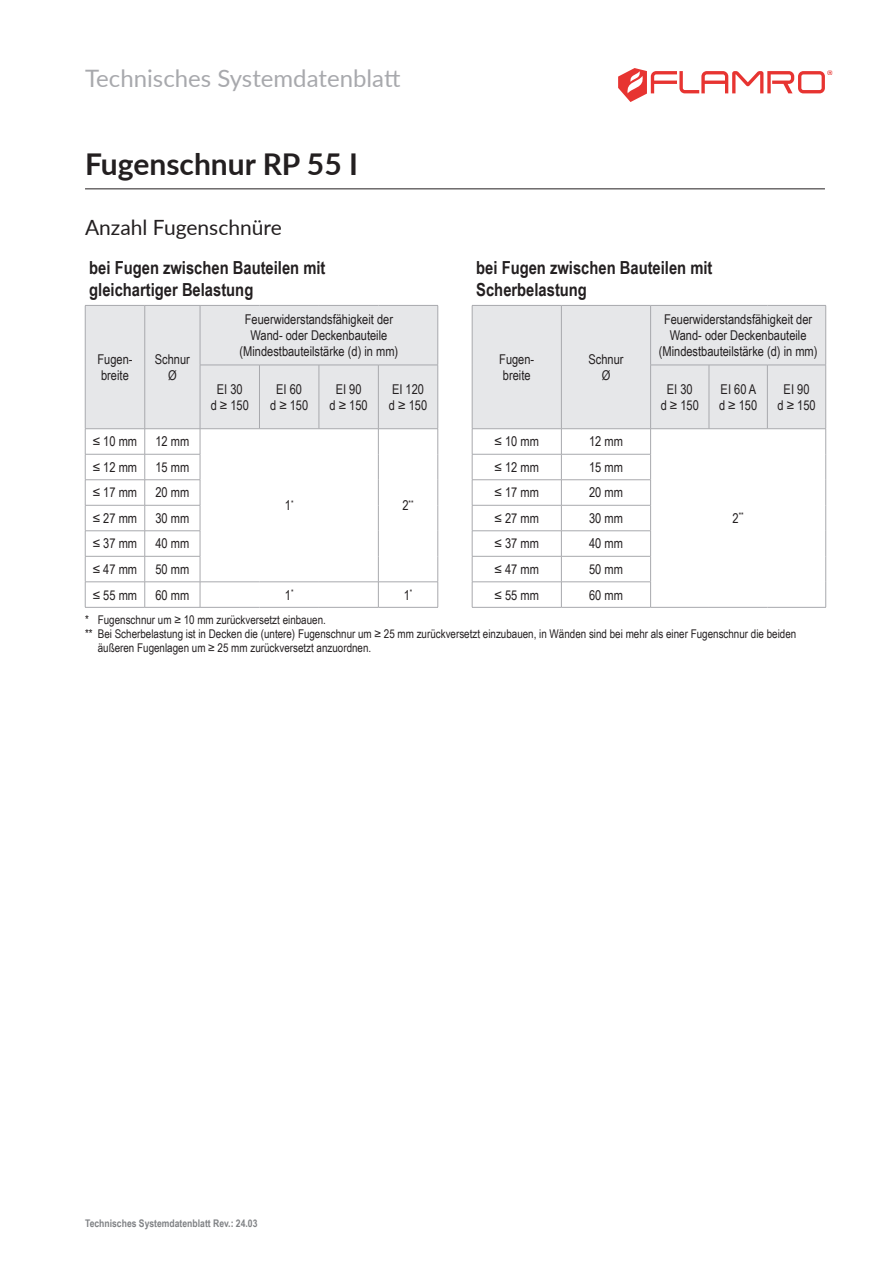
<style>
.page{position:relative;width:893px;height:1263px;background:#fff}
.page>*{position:absolute;margin:0;border:0;box-sizing:border-box;transform-origin:0 0}
.p___HL_System{font:700 30px "Lato";color:#231f20}
.t1{font:24px "Lato";color:#a8a9ad}
.p___HL_Einsatzbereich{font:21px "Lato";color:#231f20}
.p___Zwischenüberschrift{font:700 18px/21.6px "Arial Narrow";color:#231f20}
.p___Tabelle_Text_mittig_9P{font:13.5px/16.2px "Arial Narrow";color:#231f20;text-align:center}
.t2{font:12px/14.4px "Arial Narrow";color:#231f20}
.t3{font:700 10.5px "Arial Narrow";color:#808285}
.p___Tabelle_Text_mittig_9P-2{font:7.8px "Arial Narrow";color:#231f20}
.s1{font-size:13.5px}
</style>
<div class="page">
<svg style="left:618px;top:68px;width:214px;height:34px"></svg>
<hr style="left:85px;top:188px;width:740px;height:1px;background:#231f20">
<hr style="left:85px;top:607px;width:60px;height:1px;background:#a8a9ad">
<hr style="left:145px;top:607px;width:55px;height:1px;background:#a8a9ad">
<hr style="left:378px;top:607px;width:60px;height:1px;background:#a8a9ad">
<svg style="left:85px;top:305px;width:354px;height:302px"></svg>
<hr style="left:200px;top:607px;width:59px;height:1px;background:#a8a9ad">
<hr style="left:259px;top:607px;width:60px;height:1px;background:#a8a9ad">
<hr style="left:319px;top:607px;width:59px;height:1px;background:#a8a9ad">
<hr style="left:472px;top:607px;width:89px;height:1px;background:#a8a9ad">
<hr style="left:561px;top:607px;width:90px;height:1px;background:#a8a9ad">
<svg style="left:472px;top:305px;width:354px;height:302px"></svg>
<hr style="left:651px;top:607px;width:58px;height:1px;background:#a8a9ad">
<hr style="left:709px;top:607px;width:58px;height:1px;background:#a8a9ad">
<hr style="left:767px;top:607px;width:59px;height:1px;background:#a8a9ad">
<hr style="left:650px;top:365px;width:59px;height:1px;background:#a8a9ad">
<hr style="left:650px;top:365px;width:1px;height:63px;background:#a8a9ad">
<hr style="left:709px;top:365px;width:1px;height:63px;background:#a8a9ad">
<h2 class="t1" style="left:85px;top:61px;width:317px">Technisches Systemdatenblatt</h2>
<p class="p___HL_System" style="left:85px;top:142px;width:274px">Fugenschnur RP 55 I</p>
<p class="p___HL_Einsatzbereich" style="left:85px;top:213px;width:198px">Anzahl Fugenschnüre</p>
<p class="p___Zwischenüberschrift" style="left:89px;top:256px;width:238px">bei Fugen zwischen Bauteilen mit gleichartiger Belastung</p>
<p class="p___Zwischenüberschrift" style="left:476px;top:256px;width:238px">bei Fugen zwischen Bauteilen mit<br>Scherbelastung</p>
<p class="p___Tabelle_Text_mittig_9P" style="left:97px;top:350px;width:37px;text-align:left">Fugen&shy;breite</p>
<p class="p___Tabelle_Text_mittig_9P" style="left:155px;top:350px;width:37px">Schnur<br>Ø</p>
<p class="p___Tabelle_Text_mittig_9P" style="left:240px;top:310px;width:160px">Feuerwiderstandsfähigkeit der<br>Wand- oder Deckenbauteile (Mindestbauteilstärke (d) in mm)</p>
<p class="p___Tabelle_Text_mittig_9P" style="left:211px;top:380px;width:40px">EI 30<br>d ≥ 150</p>
<p class="p___Tabelle_Text_mittig_9P" style="left:270px;top:380px;width:40px">EI 60<br>d ≥ 150</p>
<p class="p___Tabelle_Text_mittig_9P" style="left:330px;top:380px;width:40px">EI 90<br>d ≥ 150</p>
<p class="p___Tabelle_Text_mittig_9P" style="left:389px;top:380px;width:40px;text-align:left">EI 120 d ≥ 150</p>
<p class="p___Tabelle_Text_mittig_9P" style="left:499px;top:350px;width:37px;text-align:left">Fugen&shy;breite</p>
<p class="p___Tabelle_Text_mittig_9P" style="left:588px;top:350px;width:37px">Schnur<br>Ø</p>
<p class="p___Tabelle_Text_mittig_9P" style="left:659px;top:310px;width:160px">Feuerwiderstandsfähigkeit der<br>Wand- oder Deckenbauteile (Mindestbauteilstärke (d) in mm)</p>
<p class="p___Tabelle_Text_mittig_9P" style="left:661px;top:380px;width:40px">EI 30<br>d ≥ 150</p>
<p class="p___Tabelle_Text_mittig_9P" style="left:719px;top:380px;width:40px;text-align:left">EI 60 A d ≥ 150</p>
<p class="p___Tabelle_Text_mittig_9P" style="left:777px;top:380px;width:40px">EI 90<br>d ≥ 150</p>
<p class="p___Tabelle_Text_mittig_9P" style="left:93px;top:433px;width:46px">≤ 10 mm</p>
<p class="p___Tabelle_Text_mittig_9P" style="left:155px;top:433px;width:35px">12 mm</p>
<p class="p___Tabelle_Text_mittig_9P" style="left:495px;top:433px;width:46px">≤ 10 mm</p>
<p class="p___Tabelle_Text_mittig_9P" style="left:589px;top:433px;width:35px">12 mm</p>
<p class="p___Tabelle_Text_mittig_9P" style="left:93px;top:459px;width:46px">≤ 12 mm</p>
<p class="p___Tabelle_Text_mittig_9P" style="left:155px;top:459px;width:35px">15 mm</p>
<p class="p___Tabelle_Text_mittig_9P" style="left:93px;top:484px;width:46px">≤ 17 mm</p>
<p class="p___Tabelle_Text_mittig_9P" style="left:155px;top:484px;width:35px">20 mm</p>
<p class="p___Tabelle_Text_mittig_9P" style="left:93px;top:510px;width:46px">≤ 27 mm</p>
<p class="p___Tabelle_Text_mittig_9P" style="left:155px;top:510px;width:35px">30 mm</p>
<p class="p___Tabelle_Text_mittig_9P" style="left:93px;top:535px;width:46px">≤ 37 mm</p>
<p class="p___Tabelle_Text_mittig_9P" style="left:155px;top:535px;width:35px">40 mm</p>
<p class="p___Tabelle_Text_mittig_9P" style="left:93px;top:561px;width:46px">≤ 47 mm</p>
<p class="p___Tabelle_Text_mittig_9P" style="left:155px;top:561px;width:35px">50 mm</p>
<p class="p___Tabelle_Text_mittig_9P" style="left:93px;top:586px;width:46px">≤ 55 mm</p>
<p class="p___Tabelle_Text_mittig_9P" style="left:155px;top:586px;width:35px">60 mm</p>
<p class="p___Tabelle_Text_mittig_9P" style="left:285px;top:586px;width:10px">1<sup>*</sup></p>
<p class="p___Tabelle_Text_mittig_9P" style="left:404px;top:586px;width:10px">1<sup>*</sup></p>
<p class="p___Tabelle_Text_mittig_9P" style="left:285px;top:497px;width:10px">1<sup>*</sup></p>
<p class="p___Tabelle_Text_mittig_9P-2" style="left:402px;top:497px;width:13px"><span class="s1">2</span>**</p>
<p class="p___Tabelle_Text_mittig_9P" style="left:495px;top:459px;width:46px">≤ 12 mm</p>
<p class="p___Tabelle_Text_mittig_9P" style="left:589px;top:459px;width:35px">15 mm</p>
<p class="p___Tabelle_Text_mittig_9P" style="left:495px;top:484px;width:46px">≤ 17 mm</p>
<p class="p___Tabelle_Text_mittig_9P" style="left:589px;top:484px;width:35px">20 mm</p>
<p class="p___Tabelle_Text_mittig_9P" style="left:495px;top:510px;width:46px">≤ 27 mm</p>
<p class="p___Tabelle_Text_mittig_9P" style="left:589px;top:510px;width:35px">30 mm</p>
<p class="p___Tabelle_Text_mittig_9P" style="left:495px;top:535px;width:46px">≤ 37 mm</p>
<p class="p___Tabelle_Text_mittig_9P" style="left:589px;top:535px;width:35px">40 mm</p>
<p class="p___Tabelle_Text_mittig_9P" style="left:495px;top:561px;width:46px">≤ 47 mm</p>
<p class="p___Tabelle_Text_mittig_9P" style="left:589px;top:561px;width:35px">50 mm</p>
<p class="p___Tabelle_Text_mittig_9P" style="left:495px;top:586px;width:46px">≤ 55 mm</p>
<p class="p___Tabelle_Text_mittig_9P" style="left:589px;top:586px;width:35px">60 mm</p>
<p class="p___Tabelle_Text_mittig_9P-2" style="left:733px;top:510px;width:13px"><span class="s1">2</span>**</p>
<p class="t2" style="left:85px;top:612px;width:242px">* Fugenschnur um ≥ 10 mm zurückversetzt einbauen.</p>
<p class="t2" style="left:98px;top:626px;width:700px;text-indent:-13px">** Bei Scherbelastung ist in Decken die (untere) Fugenschnur um ≥ 25 mm zurückversetzt einzubauen, in Wänden sind bei mehr als einer Fugenschnur die beiden äußeren Fugenlagen um ≥ 25 mm zurückversetzt anzuordnen.</p>
<p class="t3" style="left:85px;top:1215px;width:174px">Technisches Systemdatenblatt Rev.: 24.03</p>
</div>
